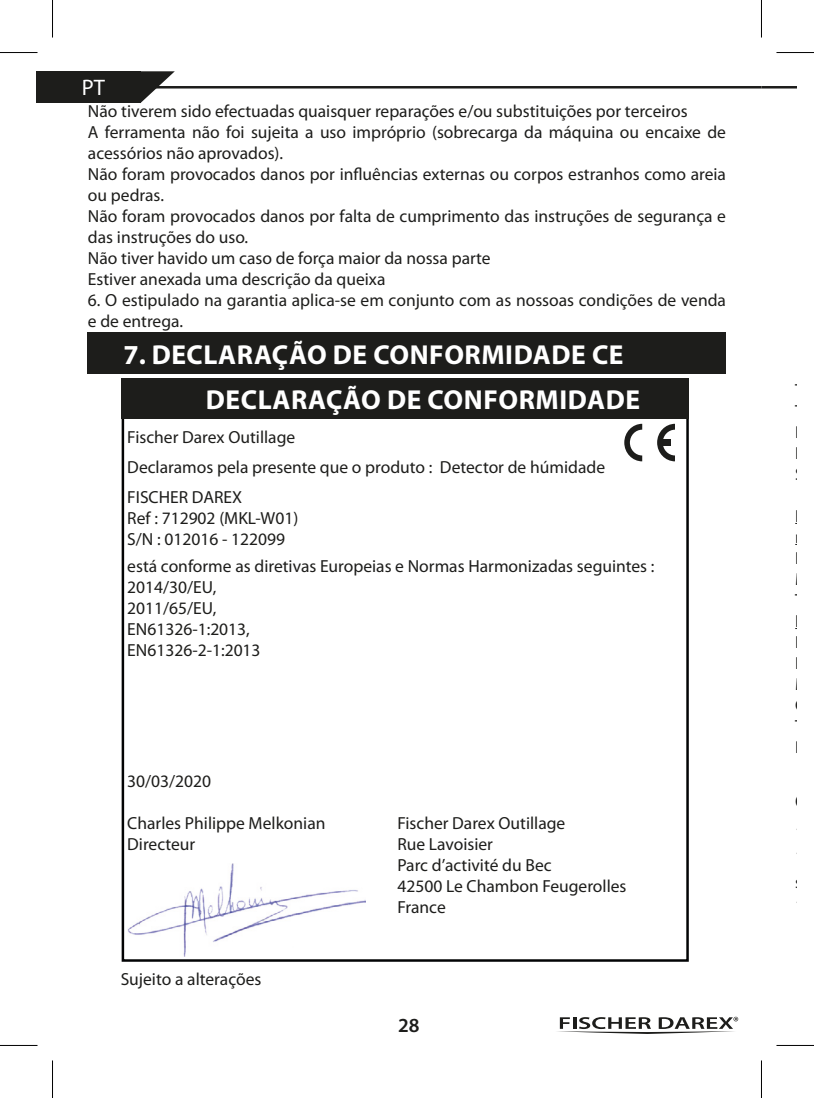
<style>
.page{position:relative;width:814px;height:1098px;background:#fff}
.page>*{position:absolute;margin:0;border:0;box-sizing:border-box;transform-origin:0 0}
.Moyen_titre{font:700 27.5px "Myriad Pro";letter-spacing:.02em;color:#fff}
.t1{font:22.5px "Myriad Pro";color:#fff}
.Petit_titre{font:600 20px "Myriad Pro";color:#1d1d1b}
.Texte_Justif_G{font:17.5px/21px "Myriad Pro";color:#1d1d1b}
.Texte_Aligné_Gauche{font:17.5px "Myriad Pro";color:#1d1d1b}
</style>
<div class="page">
<hr style="left:761px;top:86px;width:36px;height:2px;background:#1d1d1b">
<div style="left:36px;top:71px;width:104px;height:32px;background:#1d1d1b"></div>
<svg style="left:140px;top:71px;width:35px;height:32px"></svg>
<hr style="left:149px;top:86px;width:612px;height:2px;background:#1d1d1b">
<svg style="left:557px;top:1016px;width:181px;height:17px"></svg>
<div style="left:88px;top:332px;width:638px;height:42px;background:#1d1d1b"></div>
<img style="left:127px;top:863px;width:239px;height:92px">
<svg style="left:624px;top:423px;width:18px;height:38px"></svg>
<svg style="left:657px;top:423px;width:17px;height:38px"></svg>
<div style="left:658px;top:439px;width:13px;height:7px;background:#1d1d1b"></div>
<div style="left:122px;top:378px;width:567px;height:40px;background:#1d1d1b"></div>
<hr style="left:0;top:52px;width:38px;height:1px;background:#000">
<hr style="left:776px;top:52px;width:38px;height:1px;background:#000">
<hr style="left:0;top:1044px;width:38px;height:1px;background:#000">
<hr style="left:776px;top:1044px;width:38px;height:1px;background:#000">
<hr style="left:52px;top:0;width:1px;height:37px;background:#000">
<hr style="left:52px;top:1060px;width:1px;height:37px;background:#000">
<hr style="left:761px;top:0;width:1px;height:37px;background:#000">
<hr style="left:761px;top:1060px;width:1px;height:37px;background:#000">
<p class="t1" style="left:82px;top:74px;width:25px">PT</p>
<p class="Texte_Justif_G" style="left:88px;top:100px;width:601px">Não tiverem sido efectuadas quaisquer reparações e/ou substituições por terceiros</p>
<p class="Texte_Justif_G" style="left:88px;top:121px;width:639px">A ferramenta não foi sujeita a uso impróprio (sobrecarga da máquina ou encaixe de acessórios não aprovados).</p>
<p class="Texte_Justif_G" style="left:88px;top:163px;width:639px">Não foram provocados danos por influências externas ou corpos estranhos como areia ou pedras.</p>
<p class="Texte_Justif_G" style="left:88px;top:205px;width:639px">Não foram provocados danos por falta de cumprimento das instruções de segurança e das instruções do uso.</p>
<p class="Texte_Justif_G" style="left:88px;top:247px;width:404px">Não tiver havido um caso de força maior da nossa parte</p>
<p class="Texte_Justif_G" style="left:88px;top:268px;width:299px">Estiver anexada uma descrição da queixa</p>
<p class="Texte_Justif_G" style="left:88px;top:289px;width:639px">6. O estipulado na garantia aplica-se em conjunto com as nossoas condições de venda e de entrega.</p>
<p class="Moyen_titre" style="left:123px;top:336px;width:502px">7. DECLARAÇÃO DE CONFORMIDADE CE</p>
<p class="Moyen_titre" style="left:206px;top:381px;width:436px">DECLARAÇÃO DE CONFORMIDADE</p>
<p class="Texte_Justif_G" style="left:127px;top:426px;width:169px">Fischer Darex Outillage</p>
<p class="Texte_Justif_G" style="left:127px;top:456px;width:479px">Declaramos pela presente que o produto : Detector de húmidade</p>
<p class="Texte_Justif_G" style="left:127px;top:486px;width:116px">FISCHER DAREX</p>
<p class="Texte_Justif_G" style="left:127px;top:507px;width:172px">Ref : 712902 (MKL-W01)</p>
<p class="Texte_Justif_G" style="left:127px;top:528px;width:159px">S/N : 012016 - 122099</p>
<p class="Texte_Justif_G" style="left:127px;top:555px;width:529px">está conforme as diretivas Europeias e Normas Harmonizadas seguintes :</p>
<p class="Texte_Justif_G" style="left:127px;top:576px;width:90px">2014/30/EU,</p>
<p class="Texte_Justif_G" style="left:127px;top:597px;width:90px">2011/65/EU,</p>
<p class="Texte_Justif_G" style="left:127px;top:618px;width:124px">EN61326-1:2013,</p>
<p class="Texte_Justif_G" style="left:127px;top:639px;width:135px">EN61326-2-1:2013</p>
<p class="Texte_Justif_G" style="left:127px;top:770px;width:85px">30/03/2020</p>
<p class="Texte_Justif_G" style="left:127px;top:812px;width:200px">Charles Philippe Melkonian</p>
<p class="Texte_Justif_G" style="left:397px;top:812px;width:169px">Fischer Darex Outillage</p>
<p class="Texte_Justif_G" style="left:127px;top:833px;width:69px">Directeur</p>
<p class="Texte_Justif_G" style="left:397px;top:833px;width:97px">Rue Lavoisier</p>
<p class="Texte_Justif_G" style="left:397px;top:854px;width:156px">Parc d’activité du Bec</p>
<p class="Texte_Justif_G" style="left:397px;top:875px;width:231px">42500 Le Chambon Feugerolles</p>
<p class="Texte_Justif_G" style="left:397px;top:896px;width:50px">France</p>
<p class="Texte_Justif_G" style="left:121px;top:967px;width:142px">Sujeito a alterações</p>
<p class="Petit_titre" style="left:398px;top:1012px;width:23px">28</p>
<p class="Texte_Aligné_Gauche" style="left:795px;top:421px;width:19px">Ba</p>
<p class="Texte_Aligné_Gauche" style="left:795px;top:463px;width:19px">Se</p>
<p class="Texte_Aligné_Gauche" style="left:795px;top:526px;width:20px">ne</p>
<p class="Texte_Aligné_Gauche" style="left:795px;top:547px;width:18px">Le</p>
<p class="Texte_Aligné_Gauche" style="left:795px;top:568px;width:24px">Ma</p>
<p class="Texte_Aligné_Gauche" style="left:795px;top:631px;width:18px">Le</p>
<p class="Texte_Aligné_Gauche" style="left:795px;top:652px;width:18px">Le</p>
<p class="Texte_Aligné_Gauche" style="left:795px;top:673px;width:24px">Ma</p>
<p class="Texte_Aligné_Gauche" style="left:795px;top:694px;width:19px">Gr</p>
<p class="Texte_Aligné_Gauche" style="left:795px;top:736px;width:17px">Di</p>
<p class="Petit_titre" style="left:795px;top:788px;width:24px">Co</p>
</div>
